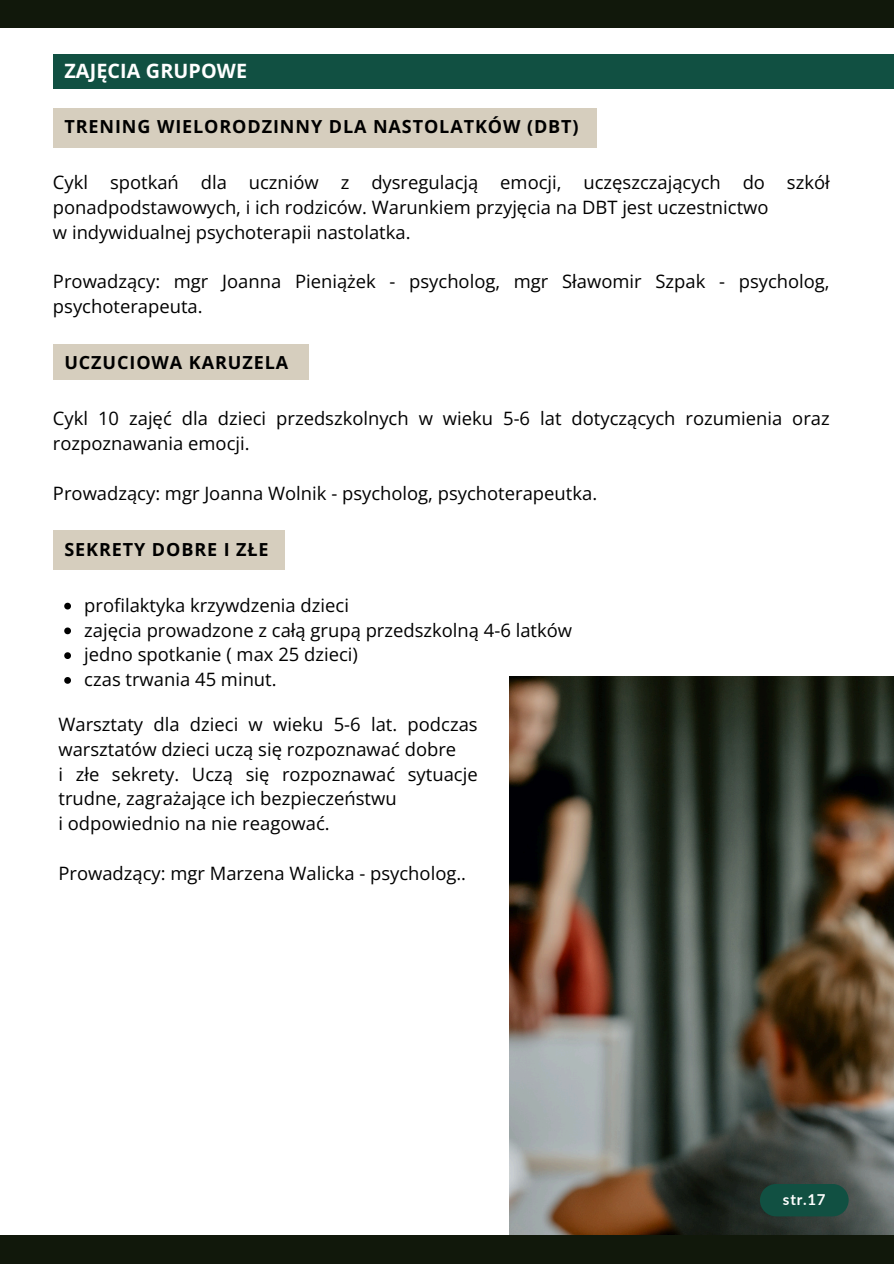
<style>
.page{position:relative;width:894px;height:1264px;background:#fff}
.page>*{position:absolute;margin:0;border:0;box-sizing:border-box;transform-origin:0 0}
.t1{font:700 19.8px "Open Sans";letter-spacing:.005em;color:#fff}
.t2{font:18.45px/24.8px "Open Sans";color:#000}
.t3{font:700 18px "Open Sans";letter-spacing:.05em;color:#000}
.t4{font:700 15px "Lato";color:#fff}
</style>
<div class="page">
<img style="left:509px;top:676px;width:384px;height:559px">
<div style="left:0;top:0;width:893px;height:27px;background:#11180b"></div>
<div style="left:0;top:1235px;width:893px;height:28px;background:#11180b"></div>
<svg style="left:759px;top:1183px;width:89px;height:33px;background:#144d40"></svg>
<div style="left:53px;top:54px;width:840px;height:35px;background:#115042"></div>
<div style="left:53px;top:108px;width:543px;height:39px;background:#d6cebe"></div>
<div style="left:53px;top:344px;width:255px;height:36px;background:#d6cebe"></div>
<svg style="left:64px;top:602px;width:7px;height:7px"></svg>
<svg style="left:64px;top:627px;width:7px;height:7px"></svg>
<svg style="left:64px;top:652px;width:7px;height:7px"></svg>
<svg style="left:64px;top:677px;width:7px;height:6px"></svg>
<div style="left:53px;top:530px;width:231px;height:39px;background:#d6cebe"></div>
<h2 class="t1" style="left:64px;top:57px;width:184px">ZAJĘCIA GRUPOWE</h2>
<h2 class="t3" style="left:64px;top:114px;width:515px">TRENING WIELORODZINNY DLA NASTOLATKÓW (DBT)</h2>
<p class="t2" style="left:53px;top:170px;width:778px">Cykl spotkań dla uczniów z dysregulacją emocji, uczęszczających do szkół ponadpodstawowych, i ich rodziców. Warunkiem przyjęcia na DBT jest uczestnictwo<br>w indywidualnej psychoterapii nastolatka.</p>
<h1 class="t2" style="left:53px;top:269px;width:778px">Prowadzący: mgr Joanna Pieniążek - psycholog, mgr Sławomir Szpak - psycholog, psychoterapeuta.</h1>
<h2 class="t3" style="left:64px;top:350px;width:225px">UCZUCIOWA KARUZELA</h2>
<h1 class="t2" style="left:53px;top:406px;width:778px">Cykl 10 zajęć dla dzieci przedszkolnych w wieku 5-6 lat dotyczących rozumienia oraz rozpoznawania emocji.</h1>
<h2 class="t2" style="left:53px;top:480px;width:545px">Prowadzący: mgr Joanna Wolnik - psycholog, psychoterapeutka.</h2>
<p class="t3" style="left:64px;top:536px;width:206px">SEKRETY DOBRE I ZŁE</p>
<h1 class="t2" style="left:84px;top:592px;width:266px">profilaktyka krzywdzenia dzieci</h1>
<p class="t2" style="left:84px;top:617px;width:489px">zajęcia prowadzone z całą grupą przedszkolną 4-6 latków</p>
<p class="t2" style="left:84px;top:641px;width:275px">jedno spotkanie ( max 25 dzieci)</p>
<p class="t2" style="left:84px;top:666px;width:194px">czas trwania 45 minut.</p>
<p class="t2" style="left:58px;top:711px;width:420px">Warsztaty dla dzieci w wieku 5-6 lat. podczas warsztatów dzieci uczą się rozpoznawać dobre<br>i złe sekrety. Uczą się rozpoznawać sytuacje trudne, zagrażające ich bezpieczeństwu</p>
<p class="t2" style="left:58px;top:810px;width:272px">i odpowiednio na nie reagować.</p>
<h2 class="t2" style="left:58px;top:860px;width:409px">Prowadzący: mgr Marzena Walicka - psycholog..</h2>
<h1 class="t4" style="left:782px;top:1190px;width:44px">str.17</h1>
</div>
